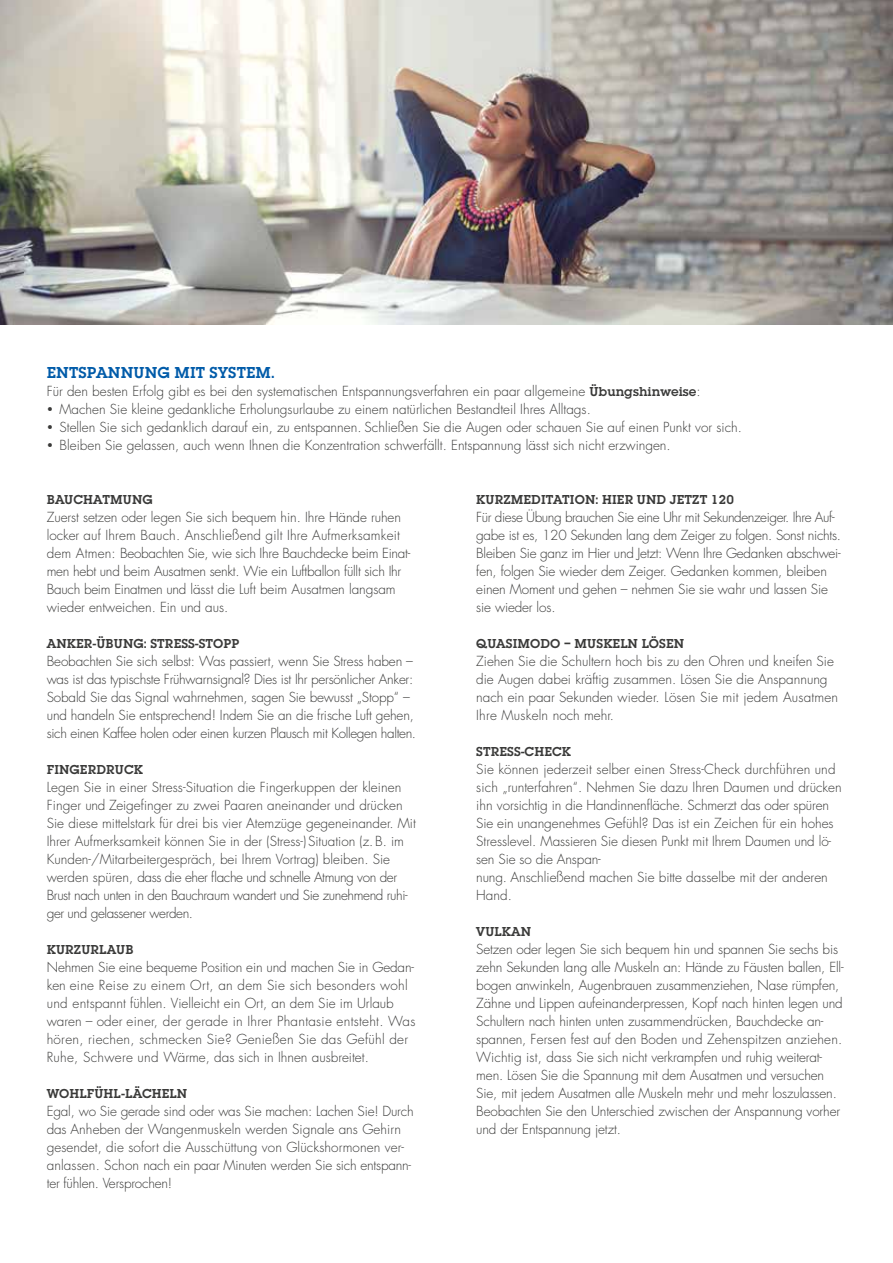
<style>
.page{position:relative;width:893px;height:1263px;background:#fff}
.page>*{position:absolute;margin:0;border:0;box-sizing:border-box;transform-origin:0 0}
.t1{font:600 16.5px "Lubalin Graph EF";letter-spacing:.01em;color:#005ba9}
.t2{font:300 13.5px/18px "Futura Std";letter-spacing:-.005em;color:#3a3a39}
.t3{font:300 13.5px/18px "Futura Std";letter-spacing:.02em;color:#3a3a39}
.t4{font:600 13.5px "Lubalin Graph EF";letter-spacing:.01em;color:#3a3a39}
.s1{font-family:"Lubalin Graph EF";font-weight:600}
.s2{font-size:10.5px}
</style>
<div class="page">
<img style="left:0;top:0;width:893px;height:324px">
<p class="t1" style="left:47px;top:362px;width:229px">ENTSPANNUNG MIT SYSTEM.</p>
<p class="t2" style="left:47px;top:382px;width:655px">Für den besten Erfolg gibt es bei den systematischen Entspannungsverfahren ein paar allgemeine <span class="s1">Übungshinweise</span>:</p>
<p class="t2" style="left:47px;top:400px;width:546px"><span class="s2">•</span> Machen Sie kleine gedankliche Erholungsurlaube zu einem natürlichen Bestandteil Ihres Alltags.</p>
<p class="t2" style="left:47px;top:418px;width:697px"><span class="s2">•</span> Stellen Sie sich gedanklich darauf ein, zu entspannen. Schließen Sie die Augen oder schauen Sie auf einen Punkt vor sich.</p>
<p class="t2" style="left:47px;top:436px;width:625px"><span class="s2">•</span> Bleiben Sie gelassen, auch wenn Ihnen die Konzentration schwerfällt. Entspannung lässt sich nicht erzwingen.</p>
<p class="t4" style="left:47px;top:491px;width:107px">BAUCHATMUNG</p>
<p class="t2" style="left:47px;top:508px;width:365px">Zuerst setzen oder legen Sie sich bequem hin. Ihre Hände ruhen locker auf Ihrem Bauch. Anschließend gilt Ihre Aufmerksamkeit dem Atmen: Beobachten Sie, wie sich Ihre Bauchdecke beim Einat&shy;men hebt und beim Ausatmen senkt. Wie ein Luftballon füllt sich Ihr Bauch beim Einatmen und lässt die Luft beim Ausatmen langsam wieder entweichen. Ein und aus.</p>
<p class="t4" style="left:47px;top:635px;width:194px">ANKER-ÜBUNG: STRESS-STOPP</p>
<p class="t2" style="left:47px;top:652px;width:371px">Beobachten Sie sich selbst: Was passiert, wenn Sie Stress haben – was ist das typischste Frühwarnsignal? Dies ist Ihr persönlicher Anker:<br>Sobald Sie das Signal wahrnehmen, sagen Sie bewusst „Stopp“ – und handeln Sie entsprechend! Indem Sie an die frische Luft gehen, sich einen Kaffee holen oder einen kurzen Plausch mit Kollegen halten.</p>
<p class="t4" style="left:47px;top:761px;width:98px">FINGERDRUCK</p>
<p class="t2" style="left:47px;top:778px;width:371px">Legen Sie in einer Stress-Situation die Fingerkuppen der kleinen Finger und Zeigefinger zu zwei Paaren aneinander und drücken Sie diese mittelstark für drei bis vier Atemzüge gegeneinander. Mit Ihrer Aufmerksamkeit können Sie in der (Stress-)Situation (z.B. im Kunden-/Mitarbeitergespräch, bei Ihrem Vortrag) bleiben. Sie werden spüren, dass die eher flache und schnelle Atmung von der Brust nach unten in den Bauchraum wandert und Sie zunehmend ruhi&shy;ger und gelassener werden.</p>
<p class="t4" style="left:47px;top:941px;width:88px">KURZURLAUB</p>
<p class="t3" style="left:47px;top:958px;width:370px">Nehmen Sie eine bequeme Position ein und machen Sie in Gedan&shy;ken eine Reise zu einem Ort, an dem Sie sich besonders wohl und entspannt fühlen. Vielleicht ein Ort, an dem Sie im Urlaub waren – oder einer, der gerade in Ihrer Phantasie entsteht. Was hören, riechen, schmecken Sie? Genießen Sie das Gefühl der Ruhe, Schwere und Wärme, das sich in Ihnen ausbreitet.</p>
<p class="t4" style="left:47px;top:1085px;width:142px">WOHLFÜHL-LÄCHELN</p>
<p class="t2" style="left:47px;top:1102px;width:368px">Egal, wo Sie gerade sind oder was Sie machen: Lachen Sie! Durch das Anheben der Wangenmuskeln werden Signale ans Gehirn gesendet, die sofort die Ausschüttung von Glückshormonen ver&shy;anlassen. Schon nach ein paar Minuten werden Sie sich entspann&shy;ter fühlen. Versprochen!</p>
<p class="t4" style="left:476px;top:491px;width:259px">KURZMEDITATION: HIER UND JETZT 120</p>
<p class="t2" style="left:476px;top:508px;width:366px">Für diese Übung brauchen Sie eine Uhr mit Sekundenzeiger. Ihre Auf&shy;gabe ist es, 120 Sekunden lang dem Zeiger zu folgen. Sonst nichts.<br>Bleiben Sie ganz im Hier und Jetzt: Wenn Ihre Gedanken abschwei&shy;fen, folgen Sie wieder dem Zeiger. Gedanken kommen, bleiben einen Moment und gehen – nehmen Sie sie wahr und lassen Sie sie wieder los.</p>
<p class="t4" style="left:476px;top:635px;width:210px">QUASIMODO – MUSKELN LÖSEN</p>
<p class="t2" style="left:476px;top:652px;width:363px">Ziehen Sie die Schultern hoch bis zu den Ohren und kneifen Sie die Augen dabei kräftig zusammen. Lösen Sie die Anspannung nach ein paar Sekunden wieder. Lösen Sie mit jedem Ausatmen Ihre Muskeln noch mehr.</p>
<p class="t4" style="left:476px;top:743px;width:96px">STRESS-CHECK</p>
<p class="t2" style="left:476px;top:760px;width:367px">Sie können jederzeit selber einen Stress-Check durchführen und sich „runterfahren“. Nehmen Sie dazu Ihren Daumen und drücken ihn vorsichtig in die Handinnenfläche. Schmerzt das oder spüren Sie ein unangenehmes Gefühl? Das ist ein Zeichen für ein hohes Stresslevel. Massieren Sie diesen Punkt mit Ihrem Daumen und lö&shy;sen Sie so die Anspan-<br>nung. Anschließend machen Sie bitte dasselbe mit der anderen Hand.</p>
<p class="t4" style="left:476px;top:923px;width:56px">VULKAN</p>
<p class="t2" style="left:476px;top:940px;width:369px">Setzen oder legen Sie sich bequem hin und spannen Sie sechs bis zehn Sekunden lang alle Muskeln an: Hände zu Fäusten ballen, Ell&shy;bogen anwinkeln, Augenbrauen zusammenziehen, Nase rümpfen, Zähne und Lippen aufeinanderpressen, Kopf nach hinten legen und Schultern nach hinten unten zusammendrücken, Bauchdecke an&shy;spannen, Fersen fest auf den Boden und Zehenspitzen anziehen.<br>Wichtig ist, dass Sie sich nicht verkrampfen und ruhig weiterat&shy;men. Lösen Sie die Spannung mit dem Ausatmen und versuchen Sie, mit jedem Ausatmen alle Muskeln mehr und mehr loszulassen.<br>Beobachten Sie den Unterschied zwischen der Anspannung vorher und der Entspannung jetzt.</p>
</div>
